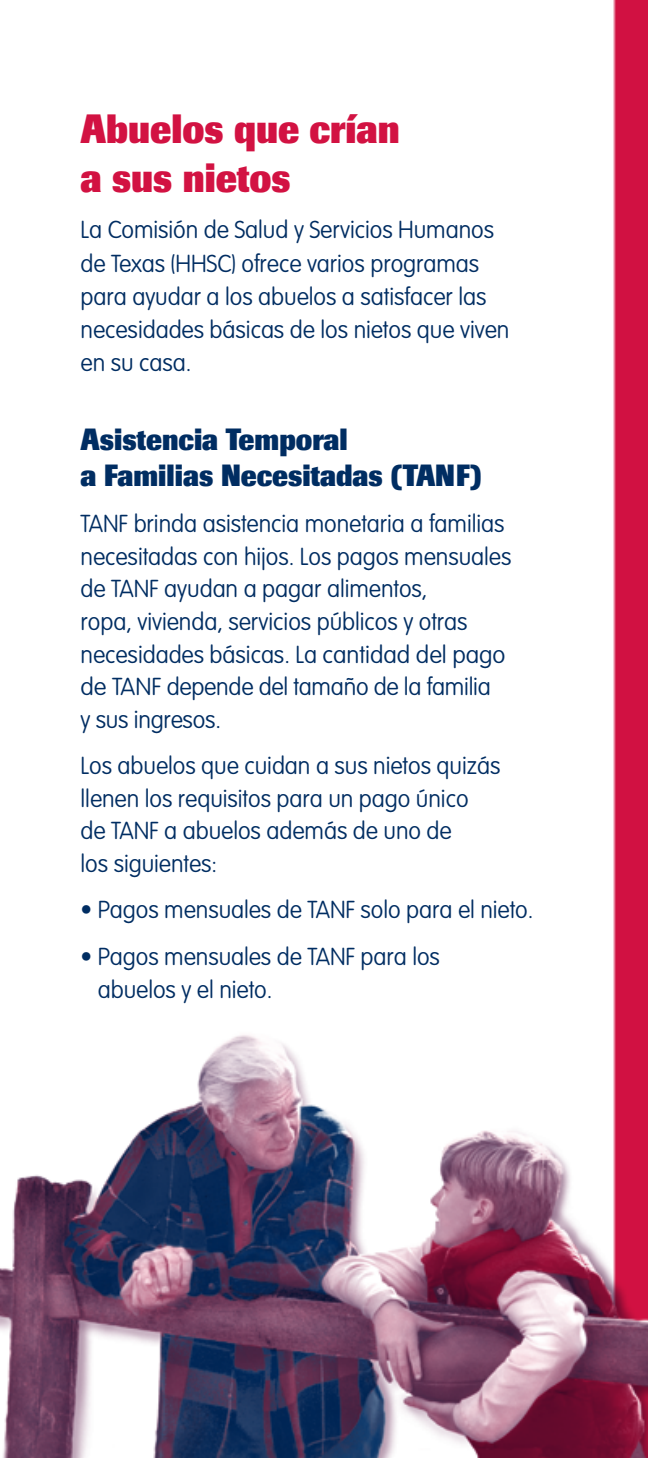
<style>
.page{position:relative;width:648px;height:1458px;background:#fff}
.page>*{position:absolute;margin:0;border:0;box-sizing:border-box;transform-origin:0 0}
.t1{font:800 40.5px/48.6px "Imago";color:#d21242;scale:.87 1}
.t2{font:800 30.38px/36px "Imago";color:#002d62;scale:.87 1}
.t3{font:100 24.3px/32.6px "VAG Rounded";letter-spacing:-.005em;color:#002d62}
</style>
<div class="page">
<img style="left:0;top:0;width:648px;height:1458px">
<h1 class="t1" style="left:81px;top:105px;width:369px">Abuelos que crían a sus nietos</h1>
<p class="t3" style="left:81px;top:213px;width:430px">La Comisión de Salud y Servicios Humanos de Texas (HHSC) ofrece varios programas para ayudar a los abuelos a satisfacer las necesidades básicas de los nietos que viven en su casa.</p>
<p class="t2" style="left:81px;top:421px;width:463px">Asistencia Temporal<br>a Familias Necesitadas (TANF)</p>
<p class="t3" style="left:81px;top:507px;width:432px">TANF brinda asistencia monetaria a familias necesitadas con hijos. Los pagos mensuales de TANF ayudan a pagar alimentos,<br>ropa, vivienda, servicios públicos y otras necesidades básicas. La cantidad del pago de TANF depende del tamaño de la familia<br>y sus ingresos.</p>
<p class="t3" style="left:81px;top:749px;width:421px">Los abuelos que cuidan a sus nietos quizás llenen los requisitos para un pago único<br>de TANF a abuelos además de uno de<br>los siguientes:</p>
<p class="t3" style="left:81px;top:894px;width:454px">• Pagos mensuales de TANF solo para el nieto.</p>
<p class="t3" style="left:98px;top:940px;width:344px;text-indent:-17px">• Pagos mensuales de TANF para los abuelos y el nieto.</p>
</div>
